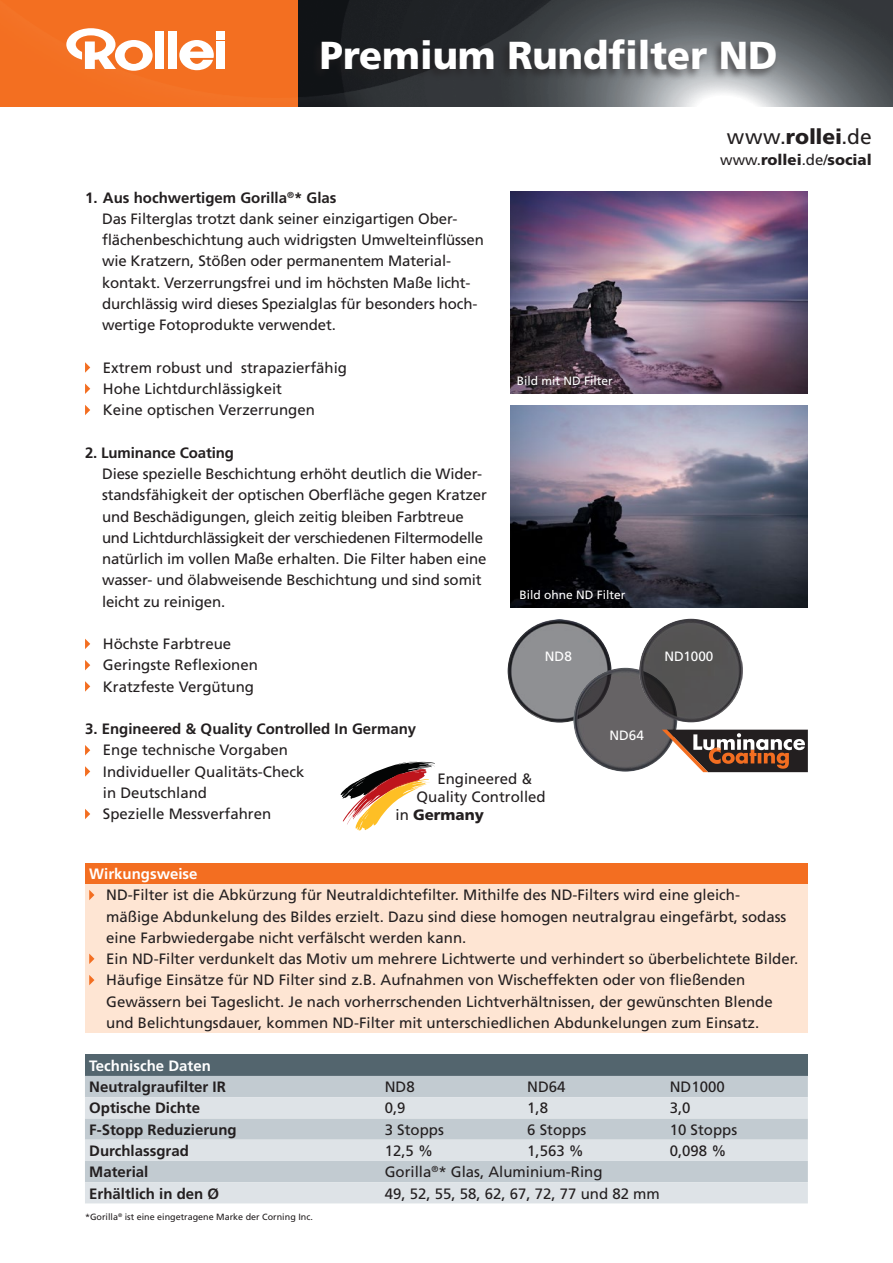
<style>
.page{position:relative;width:893px;height:1263px;background:#fff}
.page>*{position:absolute;margin:0;border:0;box-sizing:border-box;transform-origin:0 0}
.t1{font:900 39px "Frutiger LT";color:#fff}
.t2{font:21px "Frutiger LT";color:#231f20}
._020_bold{font:15px/21.3px "Frutiger LT";letter-spacing:-.01em;color:#231f20}
._040_Top-Details{font:15px/21.3px "Frutiger LT";color:#231f20}
._020_bold-2{font:700 15px "Frutiger LT";color:#231f20}
.t3{font:900 15px "Frutiger LT";color:#231f20}
.t4{font:700 15px "Frutiger LT";color:#fff}
.t5{font:13.5px "Frutiger LT";color:#fff}
.t6{font:12px "Frutiger LT";color:#fff}
.t7{font:9px "Frutiger LT";color:#231f20}
.s1{font-weight:900}
.s2{font-weight:400}
.s3{font-weight:700}
</style>
<div class="page">
<img style="left:298px;top:0;width:595px;height:106px">
<div style="left:0;top:0;width:298px;height:106px;background:#f36f21"></div>
<svg style="left:179px;top:40px;width:35px;height:30px"></svg>
<div style="left:155px;top:32px;width:9px;height:37px;background:#fff"></div>
<div style="left:168px;top:32px;width:8px;height:37px;background:#fff"></div>
<div style="left:216px;top:32px;width:9px;height:8px;background:#fff"></div>
<div style="left:216px;top:41px;width:9px;height:28px;background:#fff"></div>
<svg style="left:66px;top:28px;width:87px;height:43px"></svg>
<div style="left:85px;top:1054px;width:723px;height:22px;background:#53656e"></div>
<div style="left:85px;top:1076px;width:723px;height:21px;background:#c2cbd1"></div>
<svg style="left:85px;top:1097px;width:723px;height:106px;fill:#dee3e7"></svg>
<div style="left:85px;top:863px;width:723px;height:21px;background:#f36e21"></div>
<div style="left:85px;top:884px;width:723px;height:149px;background:#fee5d3"></div>
<svg style="left:89px;top:890px;width:5px;height:10px"></svg>
<svg style="left:89px;top:953px;width:5px;height:11px"></svg>
<svg style="left:89px;top:975px;width:5px;height:10px"></svg>
<img style="left:510px;top:191px;width:298px;height:202px">
<img style="left:510px;top:405px;width:298px;height:203px">
<svg style="left:340px;top:761px;width:91px;height:70px"></svg>
<img style="left:508px;top:619px;width:103px;height:104px;border-radius:52px">
<img style="left:573px;top:668px;width:104px;height:104px;border-radius:52px">
<img style="left:639px;top:619px;width:104px;height:103px;border-radius:52px">
<svg style="left:662px;top:730px;width:146px;height:42px"></svg>
<div style="left:311px;top:36px;width:467px;height:45px;background:#231f20;opacity:.6"></div>
<svg style="left:85px;top:362px;width:5px;height:11px"></svg>
<svg style="left:85px;top:383px;width:5px;height:11px"></svg>
<svg style="left:85px;top:405px;width:5px;height:10px"></svg>
<svg style="left:85px;top:639px;width:5px;height:10px"></svg>
<svg style="left:85px;top:660px;width:5px;height:10px"></svg>
<svg style="left:85px;top:681px;width:5px;height:11px"></svg>
<svg style="left:85px;top:745px;width:5px;height:10px"></svg>
<svg style="left:85px;top:766px;width:5px;height:11px"></svg>
<svg style="left:85px;top:809px;width:5px;height:10px"></svg>
<p class="t1" style="left:320px;top:31px;width:459px">Premium Rundfilter ND</p>
<p class="t2" style="left:727px;top:125px;width:146px">www.<span class="s1">rollei</span>.de</p>
<p class="t3" style="left:720px;top:151px;width:153px"><span class="s2">www.</span>rollei<span class="s2">.de/</span>social</p>
<p class="_020_bold-2" style="left:85px;top:189px;width:253px">1. Aus hochwertigem Gorilla<sup>®</sup>* Glas</p>
<p class="_020_bold" style="left:102px;top:208px;width:383px">Das Filterglas trotzt dank seiner einzigartigen Ober&shy;flächenbeschichtung auch widrigsten Umwelteinflüssen wie Kratzern, Stößen oder permanentem Material&shy;kontakt. Verzerrungsfrei und im höchsten Maße licht&shy;durchlässig wird dieses Spezialglas für besonders hoch&shy;wertige Fotoprodukte verwendet.</p>
<p class="_020_bold" style="left:103px;top:357px;width:246px">Extrem robust und strapazierfähig</p>
<p class="_020_bold" style="left:103px;top:378px;width:181px">Hohe Lichtdurchlässigkeit</p>
<p class="_020_bold" style="left:103px;top:399px;width:213px">Keine optischen Verzerrungen</p>
<p class="_020_bold" style="left:102px;top:442px;width:386px;text-indent:-17px"><span class="s3">2. Luminance Coating<br></span>Diese spezielle Beschichtung erhöht deutlich die Wider&shy;standsfähigkeit der optischen Oberfläche gegen Kratzer und Beschädigungen, gleich zeitig bleiben Farbtreue und Lichtdurchlässigkeit der verschiedenen Filtermodelle natürlich im vollen Maße erhalten. Die Filter haben eine wasser- und ölabweisende Beschichtung und sind somit leicht zu reinigen.</p>
<p class="_020_bold" style="left:103px;top:633px;width:130px">Höchste Farbtreue</p>
<p class="_020_bold" style="left:103px;top:655px;width:157px">Geringste Reflexionen</p>
<p class="_020_bold" style="left:103px;top:676px;width:153px">Kratzfeste Vergütung</p>
<p class="_020_bold-2" style="left:85px;top:720px;width:333px">3. Engineered &amp; Quality Controlled In Germany</p>
<p class="_020_bold" style="left:103px;top:740px;width:187px">Enge technische Vorgaben</p>
<p class="_020_bold" style="left:103px;top:761px;width:203px">Individueller Qualitäts-Check in Deutschland</p>
<p class="_020_bold" style="left:103px;top:803px;width:170px">Spezielle Messverfahren</p>
<p class="t6" style="left:517px;top:374px;width:98px">Bild mit ND Filter</p>
<p class="t6" style="left:519px;top:588px;width:108px">Bild ohne ND Filter</p>
<p class="t5" style="left:545px;top:648px;width:28px">ND8</p>
<p class="t5" style="left:664px;top:648px;width:50px">ND1000</p>
<p class="t5" style="left:609px;top:728px;width:36px">ND64</p>
<p class="_020_bold" style="left:437px;top:768px;width:97px">Engineered &amp;</p>
<p class="_020_bold" style="left:416px;top:786px;width:131px">Quality Controlled</p>
<p class="t3" style="left:396px;top:806px;width:90px"><span class="s2">in</span> Germany</p>
<p class="t4" style="left:89px;top:865px;width:110px">Wirkungsweise</p>
<p class="_040_Top-Details" style="left:106px;top:884px;width:682px">ND-Filter ist die Abkürzung für Neutraldichtefilter. Mithilfe des ND-Filters wird eine gleich&shy;mäßige Abdunkelung des Bildes erzielt. Dazu sind diese homogen neutralgrau eingefärbt, sodass eine Farbwiedergabe nicht verfälscht werden kann.</p>
<p class="_040_Top-Details" style="left:106px;top:948px;width:694px">Ein ND-Filter verdunkelt das Motiv um mehrere Lichtwerte und verhindert so überbelichtete Bilder.</p>
<p class="_040_Top-Details" style="left:106px;top:969px;width:668px">Häufige Einsätze für ND Filter sind z.B. Aufnahmen von Wischeffekten oder von fließenden<br>Gewässern bei Tageslicht. Je nach vorherrschenden Lichtverhältnissen, der gewünschten Blende und Belichtungsdauer, kommen ND-Filter mit unterschiedlichen Abdunkelungen zum Einsatz.</p>
<p class="t4" style="left:89px;top:1057px;width:123px">Technische Daten</p>
<p class="_020_bold-2" style="left:89px;top:1078px;width:138px">Neutralgraufilter IR</p>
<p class="_020_bold" style="left:385px;top:1076px;width:31px">ND8</p>
<p class="_020_bold" style="left:527px;top:1076px;width:40px">ND64</p>
<p class="_020_bold" style="left:670px;top:1076px;width:57px">ND1000</p>
<p class="_020_bold-2" style="left:89px;top:1099px;width:112px">Optische Dichte</p>
<p class="_020_bold" style="left:385px;top:1097px;width:22px">0,9</p>
<p class="_020_bold" style="left:527px;top:1097px;width:22px">1,8</p>
<p class="_020_bold" style="left:670px;top:1097px;width:22px">3,0</p>
<p class="_020_bold-2" style="left:89px;top:1120px;width:149px">F-Stopp Reduzierung</p>
<p class="_020_bold" style="left:385px;top:1119px;width:61px">3 Stopps</p>
<p class="_020_bold" style="left:527px;top:1119px;width:61px">6 Stopps</p>
<p class="_020_bold" style="left:670px;top:1119px;width:69px">10 Stopps</p>
<p class="_020_bold-2" style="left:89px;top:1142px;width:101px">Durchlassgrad</p>
<p class="_020_bold" style="left:385px;top:1140px;width:50px">12,5 %</p>
<p class="_020_bold" style="left:527px;top:1140px;width:58px">1,563 %</p>
<p class="_020_bold" style="left:670px;top:1140px;width:58px">0,098 %</p>
<p class="_020_bold-2" style="left:89px;top:1163px;width:61px">Material</p>
<p class="_020_bold" style="left:385px;top:1161px;width:219px">Gorilla<sup>®</sup>* Glas, Aluminium-Ring</p>
<p class="_020_bold-2" style="left:89px;top:1185px;width:132px">Erhältlich in den Ø</p>
<p class="_020_bold" style="left:385px;top:1183px;width:277px">49, 52, 55, 58, 62, 67, 72, 77 und 82 mm</p>
<p class="t7" style="left:85px;top:1212px;width:229px">*Gorilla<sup>®</sup> ist eine eingetragene Marke der Corning Inc.</p>
</div>
